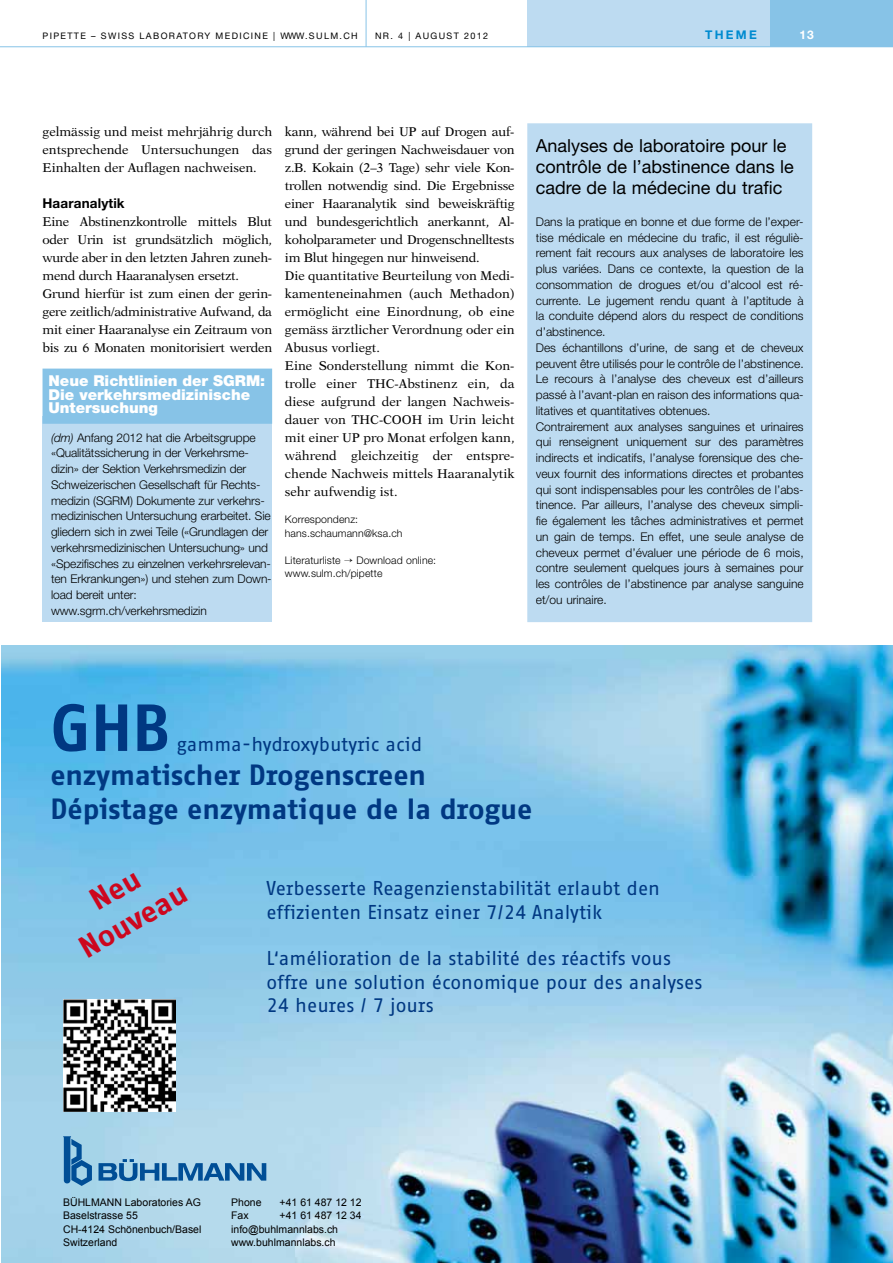
<style>
.page{position:relative;width:893px;height:1263px;background:#fff}
.page>*{position:absolute;margin:0;border:0;box-sizing:border-box;transform-origin:0 0}
.t1{font:700 64.5px "Fago Office Sans OT";color:#003882}
.t2{font:700 30px/36px "Fago Office Sans OT";color:#cd071e;text-align:center}
.t3{font:700 28.5px/34.2px "Fago Office Sans OT";color:#003882}
.t4{font:19.5px/23.4px "Fago Office Sans OT";color:#003882}
.t5{font:18px/21px "Helvetica Neue";color:#000}
.t6{font:900 15px/13.5px "Helvetica Neue";color:#fff}
.t7{font:700 13.5px "Helvetica Neue";color:#000}
.t8{font:12.75px/18px "New Aster";color:#000}
.t9{font:12.75px/18px "New Aster";letter-spacing:-.02em;color:#000;text-align:justify}
.t10{font:300 12px/15.8px "Helvetica Neue";color:#000}
.t11{font:700 12px "Helvetica Neue";letter-spacing:.19em;color:#008bd0}
.t12{font:700 12px "Helvetica Neue";color:#fff}
.t13{font:10.5px "Arial";color:#000}
.t14{font:300 10.5px/13.5px "Helvetica Neue";letter-spacing:.01em;color:#000}
.t15{font:9px "Helvetica Neue";letter-spacing:.15em;color:#000}
.s1{font-style:italic}
</style>
<div class="page">
<div style="left:527px;top:0;width:366px;height:47px;background:#87c3e7"></div>
<div style="left:527px;top:0;width:243px;height:47px;background:#bddbf1"></div>
<hr style="left:0;top:46px;width:893px;height:1px;background:#87c3e7">
<hr style="left:366px;top:0;width:1px;height:47px;background:#87c3e7">
<div style="left:531px;top:128px;width:277px;height:490px;background:#bddbf1"></div>
<div style="left:527px;top:123px;width:285px;height:499px;border:9px solid #bddbf1"></div>
<img style="left:1px;top:645px;width:892px;height:618px">
<svg style="left:99px;top:1159px;width:167px;height:22px;background:#6199c4"></svg>
<svg style="left:63px;top:1136px;width:29px;height:50px"></svg>
<img style="left:63px;top:999px;width:113px;height:113px">
<div style="left:43px;top:416px;width:229px;height:206px;background:#bddbf1"></div>
<div style="left:46px;top:372px;width:223px;height:49px;background:#87c3e7"></div>
<div style="left:43px;top:369px;width:229px;height:55px;border:6px solid #87c3e7"></div>
<p class="t15" style="left:43px;top:30px;width:317px">pipette – swiss laboratory medicine | www.sulm.ch</p>
<p class="t15" style="left:375px;top:30px;width:115px">NR. 4 | august 2012</p>
<p class="t11" style="left:705px;top:27px;width:53px">theme</p>
<p class="t12" style="left:799px;top:27px;width:16px">13</p>
<p class="t9" style="left:43px;top:123px;width:231px">gelmässig und meist mehrjährig durch entsprechende Untersuchungen das Einhalten der Auflagen nachweisen.</p>
<p class="t7" style="left:43px;top:195px;width:84px">Haaranalytik</p>
<p class="t9" style="left:43px;top:213px;width:231px;text-align:left">Eine Abstinenzkontrolle mittels Blut oder Urin ist grundsätzlich möglich, wurde aber in den letzten Jahren zuneh&shy;mend durch Haaranalysen ersetzt.<br>Grund hierfür ist zum einen der gerin&shy;gere zeitlich/administrative Aufwand, da mit einer Haaranalyse ein Zeitraum von bis zu 6 Monaten monitorisiert werden</p>
<p class="t6" style="left:49px;top:374px;width:218px">Neue Richtlinien der SGRM:<br>Die verkehrsmedizinische<br>Untersuchung</p>
<p class="t10" style="left:51px;top:429px;width:222px"><span class="s1">(dm)</span> Anfang 2012 hat die Arbeitsgruppe «Qualitätssicherung in der Verkehrsme&shy;dizin» der Sektion Verkehrsmedizin der Schweizerischen Gesellschaft für Rechts&shy;medizin (SGRM) Dokumente zur verkehrs&shy;medizinischen Untersuchung erarbeitet. Sie gliedern sich in zwei Teile («Grundlagen der verkehrsmedizinischen Untersuchung» und «Spezifisches zu einzelnen verkehrsrelevan&shy;ten Erkrankungen») und stehen zum Down&shy;load bereit unter: www.sgrm.ch/verkehrsmedizin</p>
<p class="t8" style="left:285px;top:123px;width:231px">kann, während bei UP auf Drogen auf&shy;grund der geringen Nachweisdauer von z.B. Kokain (2–3 Tage) sehr viele Kon&shy;trollen notwendig sind. Die Ergebnisse einer Haaranalytik sind beweiskräftig und bundesgerichtlich anerkannt, Al&shy;koholparameter und Drogenschnelltests im Blut hingegen nur hinweisend.<br>Die quantitative Beurteilung von Medi&shy;kamenteneinahmen (auch Methadon) ermöglicht eine Einordnung, ob eine gemäss ärztlicher Verordnung oder ein Abusus vorliegt.<br>Eine Sonderstellung nimmt die Kon&shy;trolle einer THC-Abstinenz ein, da diese aufgrund der langen Nachweis&shy;dauer von THC-COOH im Urin leicht mit einer UP pro Monat erfolgen kann, während gleichzeitig der entspre&shy;chende Nachweis mittels Haaranalytik sehr aufwendig ist.</p>
<p class="t14" style="left:285px;top:512px;width:119px">Korrespondenz: hans.schaumann@ksa.ch</p>
<p class="t14" style="left:285px;top:553px;width:153px">Literaturliste → Download online: www.sulm.ch/pipette</p>
<h3 class="t5" style="left:536px;top:135px;width:260px">Analyses de laboratoire pour le contrôle de l’abstinence dans le cadre de la médecine du trafic</h3>
<p class="t10" style="left:536px;top:213px;width:269px">Dans la pratique en bonne et due forme de l’exper&shy;tise médicale en médecine du trafic, il est réguliè&shy;rement fait recours aux analyses de laboratoire les plus variées. Dans ce contexte, la question de la consommation de drogues et/ou d’alcool est ré&shy;currente. Le jugement rendu quant à l’aptitude à la conduite dépend alors du respect de conditions d’abstinence.<br>Des échantillons d’urine, de sang et de cheveux peuvent être utilisés pour le contrôle de l’abstinence.<br>Le recours à l’analyse des cheveux est d’ailleurs passé à l’avant-plan en raison des informations qua&shy;litatives et quantitatives obtenues.<br>Contrairement aux analyses sanguines et urinaires qui renseignent uniquement sur des paramètres indirects et indicatifs, l’analyse forensique des che&shy;veux fournit des informations directes et probantes qui sont indispensables pour les contrôles de l’abs&shy;tinence. Par ailleurs, l’analyse des cheveux simpli&shy;fie également les tâches administratives et permet un gain de temps. En effet, une seule analyse de cheveux permet d’évaluer une période de 6 mois, contre seulement quelques jours à semaines pour les contrôles de l’abstinence par analyse sanguine et/ou urinaire.</p>
<h1 class="t1" style="left:50px;top:691px;width:121px">GHB</h1>
<h3 class="t4" style="left:177px;top:733px;width:247px">gamma-hydroxybutyric acid</h3>
<h3 class="t3" style="left:50px;top:758px;width:484px">enzymatischer Drogenscreen<br>Dépistage enzymatique de la drogue</h3>
<h2 class="t2" style="left:55px;top:903px;width:121px;rotate:-30deg">Neu<br>Nouveau</h2>
<h3 class="t4" style="left:267px;top:877px;width:395px">Verbesserte Reagenzienstabilität erlaubt den effizienten Einsatz einer 7/24 Analytik</h3>
<h3 class="t4" style="left:267px;top:947px;width:437px">L‘amélioration de la stabilité des réactifs vous offre une solution économique pour des analyses<br>24 heures / 7 jours</h3>
<p class="t13" style="left:63px;top:1195px;width:139px">BÜHLMANN Laboratories AG</p>
<p class="t13" style="left:231px;top:1195px;width:32px">Phone</p>
<p class="t13" style="left:280px;top:1195px;width:84px">+41 61 487 12 12</p>
<p class="t13" style="left:63px;top:1208px;width:76px">Baselstrasse 55</p>
<p class="t13" style="left:231px;top:1208px;width:19px">Fax</p>
<p class="t13" style="left:280px;top:1208px;width:84px">+41 61 487 12 34</p>
<p class="t13" style="left:63px;top:1222px;width:140px">CH-4124 Schönenbuch/Basel</p>
<p class="t13" style="left:231px;top:1222px;width:108px">info@buhlmannlabs.ch</p>
<p class="t13" style="left:63px;top:1235px;width:56px">Switzerland</p>
<p class="t13" style="left:231px;top:1235px;width:106px">www.buhlmannlabs.ch</p>
</div>
